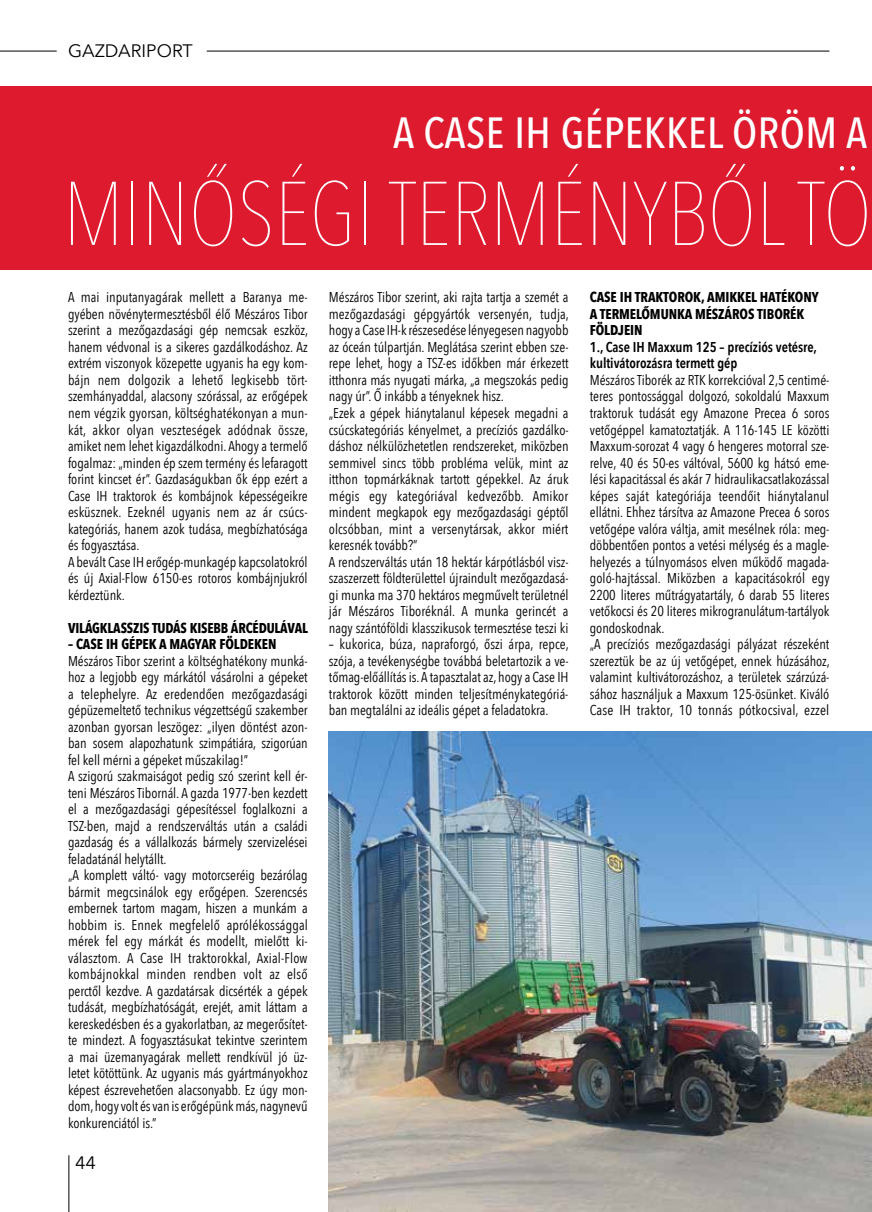
<style>
.page{position:relative;width:872px;height:1212px;background:#fff}
.page>*{position:absolute;margin:0;border:0;box-sizing:border-box;transform-origin:0 0}
.t1{font:200 89.25px "Avenir Next Condensed";color:#fff}
.t2{font:500 43.5px "Avenir Next Condensed";letter-spacing:.01em;color:#fff}
.t3{font:18px "Avenir Next";color:#000}
.t4{font:14.25px/16.5px "Avenir Next Condensed";letter-spacing:-.005em;color:#000}
.t5{font:700 14.25px/16.5px "Avenir Next Condensed";letter-spacing:-.005em;color:#000}
.t6{font:600 14.25px/16.5px "Avenir Next Condensed";letter-spacing:-.005em;color:#000}
</style>
<div class="page">
<div style="left:0;top:86px;width:872px;height:183px;background:#de1a2e"></div>
<img style="left:329px;top:731px;width:543px;height:481px">
<hr style="left:68px;top:1155px;width:1px;height:57px;background:#000">
<hr style="left:0;top:51px;width:57px;height:1px;background:#000">
<hr style="left:207px;top:51px;width:622px;height:1px;background:#000">
<p class="t3" style="left:68px;top:36px;width:126px">GAZDARIPORT</p>
<h2 class="t2" style="left:393px;top:106px;width:476px">A CASE IH GÉPEKKEL ÖRÖM A</h2>
<h1 class="t1" style="left:63px;top:161px;width:810px">MINŐSÉGI TERMÉNYBŐL TÖ</h1>
<p class="t4" style="left:68px;top:289px;width:242px">A mai inputanyagárak mellett a Baranya me&shy;gyében növénytermesztésből élő Mészáros Tibor szerint a mezőgazdasági gép nemcsak eszköz, hanem védvonal is a sikeres gazdálkodáshoz. Az extrém viszonyok közepette ugyanis ha egy kom&shy;bájn nem dolgozik a lehető legkisebb tört&shy;szemhányaddal, alacsony szórással, az erőgépek nem végzik gyorsan, költséghatékonyan a mun&shy;kát, akkor olyan veszteségek adódnak össze, amiket nem lehet kigazdálkodni. Ahogy a termelő fogalmaz: „minden ép szem termény és lefaragott forint kincset ér”. Gazdaságukban ők épp ezért a Case IH traktorok és kombájnok képességeikre esküsznek. Ezeknél ugyanis nem az ár csúcs&shy;kategóriás, hanem azok tudása, megbízhatósága és fogyasztása.<br>A bevált Case IH erőgép-munkagép kapcsolatokról és új Axial-Flow 6150-es rotoros kombájnjukról kérdeztünk.</p>
<p class="t5" style="left:68px;top:619px;width:241px">VILÁGKLASSZIS TUDÁS KISEBB ÁRCÉDULÁVAL</p>
<p class="t5" style="left:68px;top:636px;width:210px">– CASE IH GÉPEK A MAGYAR FÖLDEKEN</p>
<p class="t4" style="left:68px;top:652px;width:241px">Mészáros Tibor szerint a költséghatékony munká&shy;hoz a legjobb egy márkától vásárolni a gépeket a telephelyre. Az eredendően mezőgazdasági gépüzemeltető technikus végzettségű szakember azonban gyorsan leszögez: „ilyen döntést azon&shy;ban sosem alapozhatunk szimpátiára, szigorúan fel kell mérni a gépeket műszakilag!”<br>A szigorú szakmaiságot pedig szó szerint kell ér&shy;teni Mészáros Tibornál. A gazda 1977-ben kezdett el a mezőgazdasági gépesítéssel foglalkozni a TSZ-ben, majd a rendszerváltás után a családi gazdaság és a vállalkozás bármely szervizelései feladatánál helytállt.<br>„A komplett váltó- vagy motorcseréig bezárólag bármit megcsinálok egy erőgépen. Szerencsés embernek tartom magam, hiszen a munkám a hobbim is. Ennek megfelelő aprólékossággal mérek fel egy márkát és modellt, mielőtt ki&shy;választom. A Case IH traktorokkal, Axial-Flow kombájnokkal minden rendben volt az első perctől kezdve. A gazdatársak dicsérték a gépek tudását, megbízhatóságát, erejét, amit láttam a kereskedésben és a gyakorlatban, az megerősítet&shy;te mindezt. A fogyasztásukat tekintve szerintem a mai üzemanyagárak mellett rendkívül jó üz&shy;letet kötöttünk. Az ugyanis más gyártmányokhoz képest észrevehetően alacsonyabb. Ez úgy mon&shy;dom, hogy volt és van is erőgépünk más, nagynevű konkurenciától is.”</p>
<p class="t3" style="left:75px;top:1147px;width:22px">44</p>
<p class="t4" style="left:329px;top:289px;width:241px">Mészáros Tibor szerint, aki rajta tartja a szemét a mezőgazdasági gépgyártók versenyén, tudja, hogy a Case IH-k részesedése lényegesen nagyobb az óceán túlpartján. Meglátása szerint ebben sze&shy;repe lehet, hogy a TSZ-es időkben már érkezett itthonra más nyugati márka, „a megszokás pedig nagy úr”. Ő inkább a tényeknek hisz.<br>„Ezek a gépek hiánytalanul képesek megadni a csúcskategóriás kényelmet, a precíziós gazdálko&shy;dáshoz nélkülözhetetlen rendszereket, miközben semmivel sincs több probléma velük, mint az itthon topmárkáknak tartott gépekkel. Az áruk mégis egy kategóriával kedvezőbb. Amikor mindent megkapok egy mezőgazdasági géptől olcsóbban, mint a versenytársak, akkor miért keresnék tovább?”<br>A rendszerváltás után 18 hektár kárpótlásból visz&shy;szaszerzett földterülettel újraindult mezőgazdasá&shy;gi munka ma 370 hektáros megművelt területnél jár Mészáros Tiboréknál. A munka gerincét a nagy szántóföldi klasszikusok termesztése teszi ki</p>
<p class="t4" style="left:329px;top:635px;width:241px;text-align:justify">– kukorica, búza, napraforgó, őszi árpa, repce, szója, a tevékenységbe továbbá beletartozik a ve&shy;tőmag-előállítás is. A tapasztalat az, hogy a Case IH traktorok között minden teljesítménykategóriá&shy;ban megtalálni az ideális gépet a feladatokra.</p>
<p class="t5" style="left:590px;top:289px;width:230px">CASE IH TRAKTOROK, AMIKKEL HATÉKONY<br>A TERMELŐMUNKA MÉSZÁROS TIBORÉK<br>FÖLDJEIN</p>
<p class="t6" style="left:590px;top:338px;width:229px">1., Case IH Maxxum 125 – precíziós vetésre, kultivátorozásra termett gép</p>
<p class="t4" style="left:590px;top:371px;width:241px">Mészáros Tiborék az RTK korrekcióval 2,5 centimé&shy;teres pontossággal dolgozó, sokoldalú Maxxum traktoruk tudását egy Amazone Precea 6 soros vetőgéppel kamatoztatják. A 116-145 LE közötti Maxxum-sorozat 4 vagy 6 hengeres motorral sze&shy;relve, 40 és 50-es váltóval, 5600 kg hátsó eme&shy;lési kapacitással és akár 7 hidraulikacsatlakozással képes saját kategóriája teendőit hiánytalanul ellátni. Ehhez társítva az Amazone Precea 6 soros vetőgépe valóra váltja, amit mesélnek róla: meg&shy;döbbentően pontos a vetési mélység és a magle&shy;helyezés a túlnyomásos elven működő magada&shy;goló-hajtással. Miközben a kapacitásokról egy 2200 literes műtrágyatartály, 6 darab 55 literes vetőkocsi és 20 literes mikrogranulátum-tartályok gondoskodnak.<br>„A precíziós mezőgazdasági pályázat részeként szereztük be az új vetőgépet, ennek húzásához, valamint kultivátorozáshoz, a területek szárzúzá&shy;sához használjuk a Maxxum 125-ösünket. Kiváló Case IH traktor, 10 tonnás pótkocsival, ezzel</p>
</div>
